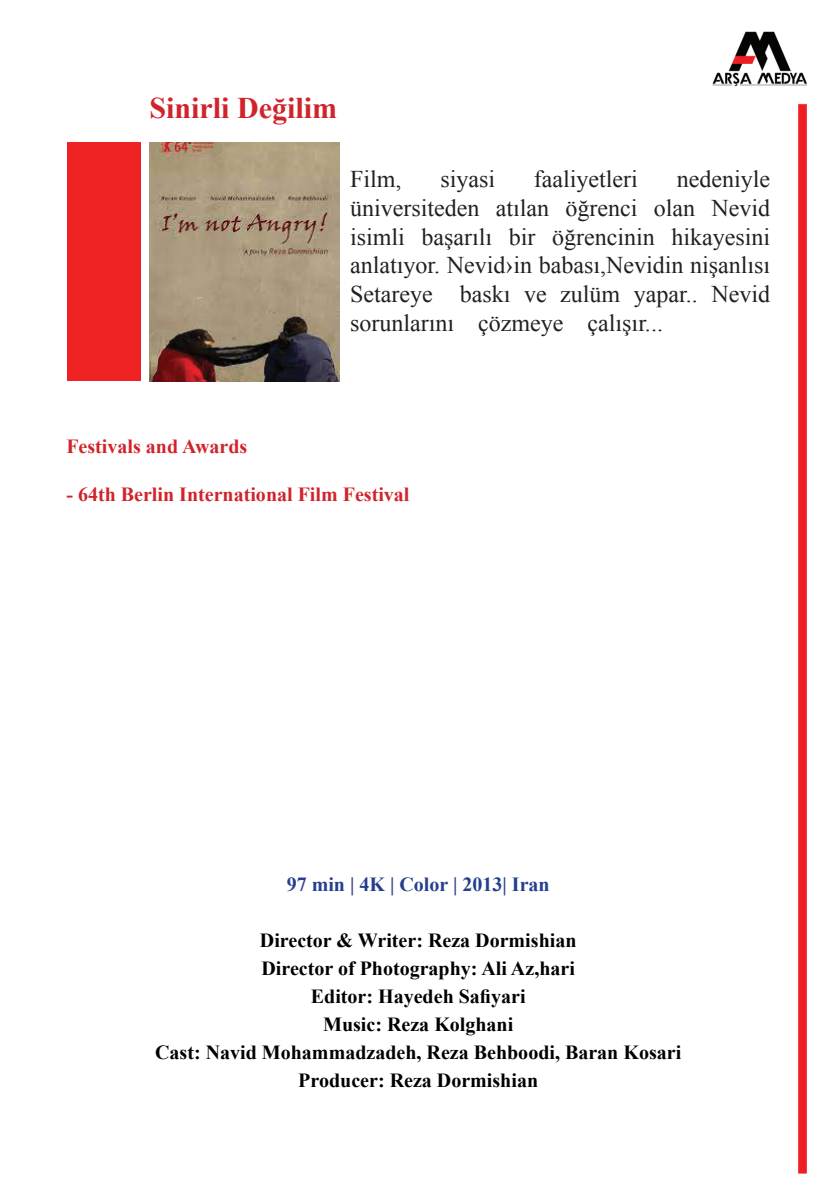
<style>
.page{position:relative;width:840px;height:1191px;background:#fff}
.page>*{position:absolute;margin:0;border:0;box-sizing:border-box;transform-origin:0 0}
.t1{font:700 30px "Times New Roman";color:#d1232a}
.t2{font:24px/28.8px "Times New Roman";color:#231f20;text-align:justify}
.t3{font:700 20px/28px "Times New Roman";color:#000;text-align:center}
.t4{font:700 20px "Times New Roman";color:#d1232a}
.t5{font:700 20px "Times New Roman";color:#253f8e}
</style>
<div class="page">
<img style="left:67px;top:31px;width:740px;height:1143px">
<img style="left:149px;top:143px;width:190px;height:238px">
<div style="left:67px;top:143px;width:74px;height:238px;background:#ee2123"></div>
<p class="t1" style="left:149px;top:86px;width:189px">Sinirli Değilim</p>
<p class="t2" style="left:350px;top:164px;width:421px;text-indent:326px">nedeniyle üniversiteden atılan öğrenci olan Nevid isimli başarılı bir öğrencinin hikayesini anlatıyor. Nevid›in babası,Nevidin nişanlısı Setareye baskı ve zulüm yapar.. Nevid sorunlarını çözmeye çalışır...</p>
<p class="t2" style="left:350px;top:164px;width:53px">Film,</p>
<p class="t2" style="left:440px;top:164px;width:56px">siyasi</p>
<p class="t2" style="left:533px;top:164px;width:105px">faaliyetleri</p>
<p class="t4" style="left:66px;top:432px;width:182px">Festivals and Awards</p>
<p class="t4" style="left:66px;top:480px;width:344px">- 64th Berlin International Film Festival</p>
<p class="t5" style="left:286px;top:870px;width:264px">97 min | 4K | Color | 2013| Iran</p>
<p class="t3" style="left:155px;top:925px;width:527px">Director &amp; Writer: Reza Dormishian<br>Director of Photography: Ali Az,hari<br>Editor: Hayedeh Safiyari<br>Music: Reza Kolghani<br>Cast: Navid Mohammadzadeh, Reza Behboodi, Baran Kosari Producer: Reza Dormishian</p>
</div>
